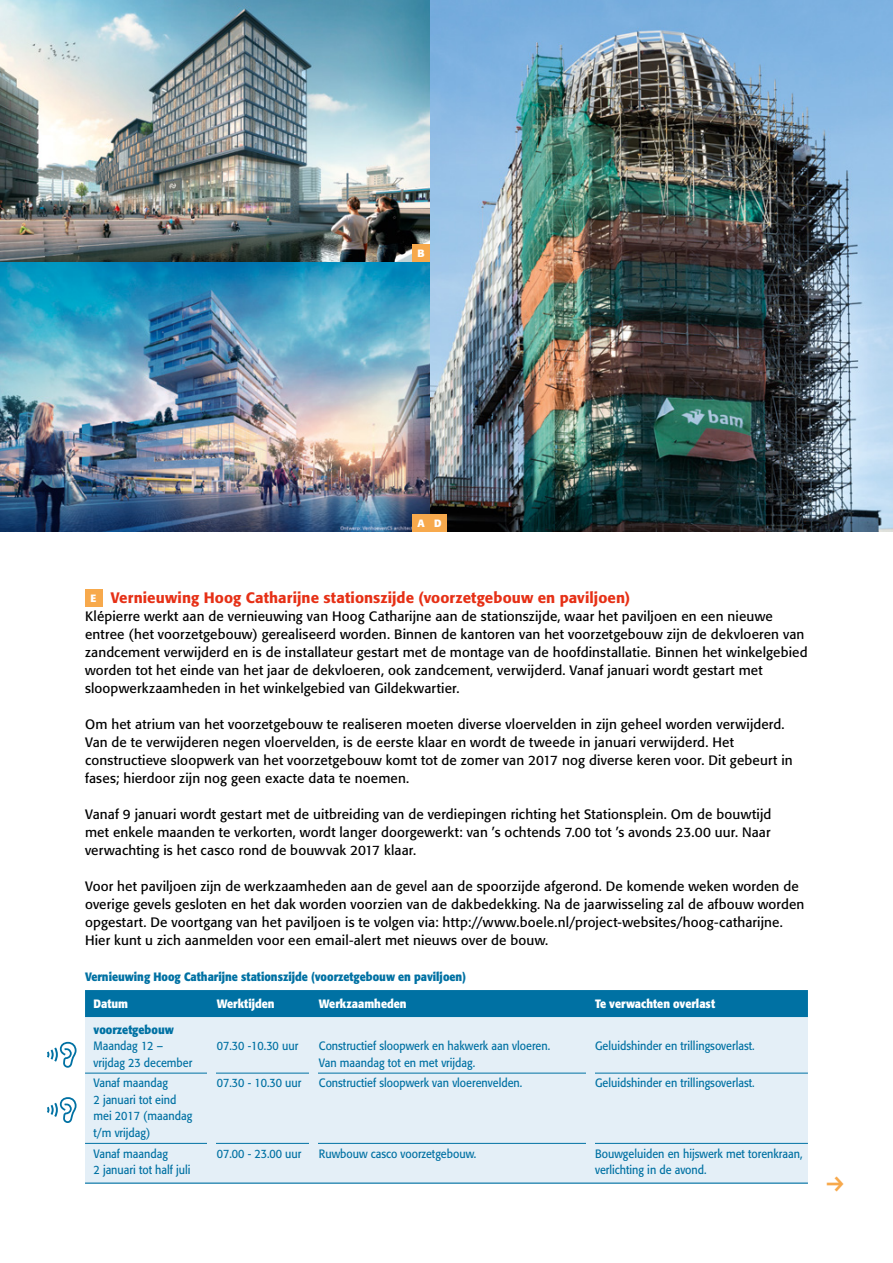
<style>
.page{position:relative;width:893px;height:1263px;background:#fff}
.page>*{position:absolute;margin:0;border:0;box-sizing:border-box;transform-origin:0 0}
.t1{font:500 15px "Formata BQ";letter-spacing:.005em;color:#e63016}
.t2{font:13.5px/18px "Formata BQ";letter-spacing:.01em;color:#000}
.t3{font:12px/16.5px "Formata BQ";color:#0071a3;scale:.9 1}
.t4{font:700 12px "Formata BQ";color:#0071a3;scale:.9 1}
.t5{font:700 12px "Formata BQ";color:#fff;scale:.9 1}
.t6{font:700 10.5px "Formata BQ";color:#fff}
.s1{font-weight:700;font-size:10.5px;color:#fff}
</style>
<div class="page">
<img style="left:0;top:0;width:893px;height:531px">
<div style="left:85px;top:1008px;width:723px;height:176px;background:#e4eff7"></div>
<div style="left:85px;top:990px;width:723px;height:27px;background:#0071a3"></div>
<hr style="left:85px;top:1073px;width:723px;height:1px;background:#0071a3">
<hr style="left:85px;top:1143px;width:723px;height:1px;background:#0071a3">
<hr style="left:85px;top:1182px;width:723px;height:2px;background:#0071a3">
<div style="left:85px;top:589px;width:17px;height:17px;background:#f7a94c"></div>
<div style="left:412px;top:514px;width:17px;height:17px;background:#f7a94c"></div>
<div style="left:412px;top:244px;width:17px;height:17px;background:#f7a94c"></div>
<div style="left:429px;top:514px;width:17px;height:17px;background:#f7a94c"></div>
<svg style="left:47px;top:1042px;width:30px;height:26px"></svg>
<svg style="left:47px;top:1097px;width:30px;height:26px"></svg>
<div style="left:207px;top:1044px;width:9px;height:117px;background:#e4eff7"></div>
<div style="left:309px;top:1044px;width:9px;height:117px;background:#e4eff7"></div>
<div style="left:586px;top:1044px;width:8px;height:117px;background:#e4eff7"></div>
<p class="t6" style="left:417px;top:246px;width:9px">B</p>
<p class="t6" style="left:417px;top:516px;width:9px">A</p>
<p class="t6" style="left:434px;top:516px;width:9px">D</p>
<p class="t1" style="left:91px;top:589px;width:541px"><span class="s1">E</span> Vernieuwing Hoog Catharijne stationszijde (voorzetgebouw en paviljoen)</p>
<p class="t2" style="left:85px;top:607px;width:724px">Klépierre werkt aan de vernieuwing van Hoog Catharijne aan de stationszijde, waar het paviljoen en een nieuwe entree (het voorzetgebouw) gerealiseerd worden. Binnen de kantoren van het voorzetgebouw zijn de dekvloeren van zandcement verwijderd en is de installateur gestart met de montage van de hoofdinstallatie. Binnen het winkelgebied worden tot het einde van het jaar de dekvloeren, ook zandcement, verwijderd. Vanaf januari wordt gestart met sloopwerkzaamheden in het winkelgebied van Gildekwartier.</p>
<p class="t2" style="left:85px;top:715px;width:709px">Om het atrium van het voorzetgebouw te realiseren moeten diverse vloervelden in zijn geheel worden verwijderd.<br>Van de te verwijderen negen vloervelden, is de eerste klaar en wordt de tweede in januari verwijderd. Het constructieve sloopwerk van het voorzetgebouw komt tot de zomer van 2017 nog diverse keren voor. Dit gebeurt in fases; hierdoor zijn nog geen exacte data te noemen.</p>
<p class="t2" style="left:85px;top:805px;width:688px;text-align:justify">Vanaf 9 januari wordt gestart met de uitbreiding van de verdiepingen richting het Stationsplein. Om de bouwtijd met enkele maanden te verkorten, wordt langer doorgewerkt: van ’s ochtends 7.00 tot ’s avonds 23.00 uur. Naar verwachting is het casco rond de bouwvak 2017 klaar.</p>
<p class="t2" style="left:85px;top:877px;width:721px">Voor het paviljoen zijn de werkzaamheden aan de gevel aan de spoorzijde afgerond. De komende weken worden de overige gevels gesloten en het dak worden voorzien van de dakbedekking. Na de jaarwisseling zal de afbouw worden opgestart. De voortgang van het paviljoen is te volgen via: http://www.boele.nl/project-websites/hoog-catharijne.<br>Hier kunt u zich aanmelden voor een email-alert met nieuws over de bouw.</p>
<p class="t4" style="left:85px;top:970px;width:425px">Vernieuwing Hoog Catharijne stationszijde (voorzetgebouw en paviljoen)</p>
<p class="t5" style="left:94px;top:996px;width:40px">Datum</p>
<p class="t5" style="left:217px;top:996px;width:66px">Werktijden</p>
<p class="t5" style="left:319px;top:996px;width:99px">Werkzaamheden</p>
<p class="t5" style="left:595px;top:996px;width:135px">Te verwachten overlast</p>
<p class="t4" style="left:94px;top:1022px;width:91px">voorzetgebouw</p>
<p class="t3" style="left:94px;top:1037px;width:79px">Maandag 12 –</p>
<p class="t3" style="left:217px;top:1037px;width:92px">07.30 -10.30 uur</p>
<p class="t3" style="left:319px;top:1037px;width:258px">Constructief sloopwerk en hakwerk aan vloeren.</p>
<p class="t3" style="left:595px;top:1037px;width:179px">Geluidshinder en trillingsoverlast.</p>
<p class="t3" style="left:94px;top:1054px;width:111px">vrijdag 23 december</p>
<p class="t3" style="left:319px;top:1054px;width:175px">Van maandag tot en met vrijdag.</p>
<p class="t3" style="left:94px;top:1075px;width:84px">Vanaf maandag</p>
<p class="t3" style="left:217px;top:1075px;width:95px">07.30 - 10.30 uur</p>
<p class="t3" style="left:319px;top:1075px;width:227px">Constructief sloopwerk van vloerenvelden.</p>
<p class="t3" style="left:595px;top:1075px;width:179px">Geluidshinder en trillingsoverlast.</p>
<p class="t3" style="left:94px;top:1091px;width:111px">2 januari tot eind mei 2017 (maandag t/m vrijdag)</p>
<p class="t3" style="left:94px;top:1145px;width:84px">Vanaf maandag</p>
<p class="t3" style="left:217px;top:1145px;width:95px">07.00 - 23.00 uur</p>
<p class="t3" style="left:319px;top:1145px;width:176px">Ruwbouw casco voorzetgebouw.</p>
<p class="t3" style="left:595px;top:1145px;width:232px">Bouwgeluiden en hijswerk met torenkraan,</p>
<p class="t3" style="left:94px;top:1161px;width:109px">2 januari tot half juli</p>
<p class="t3" style="left:595px;top:1161px;width:125px">verlichting in de avond.</p>
</div>
